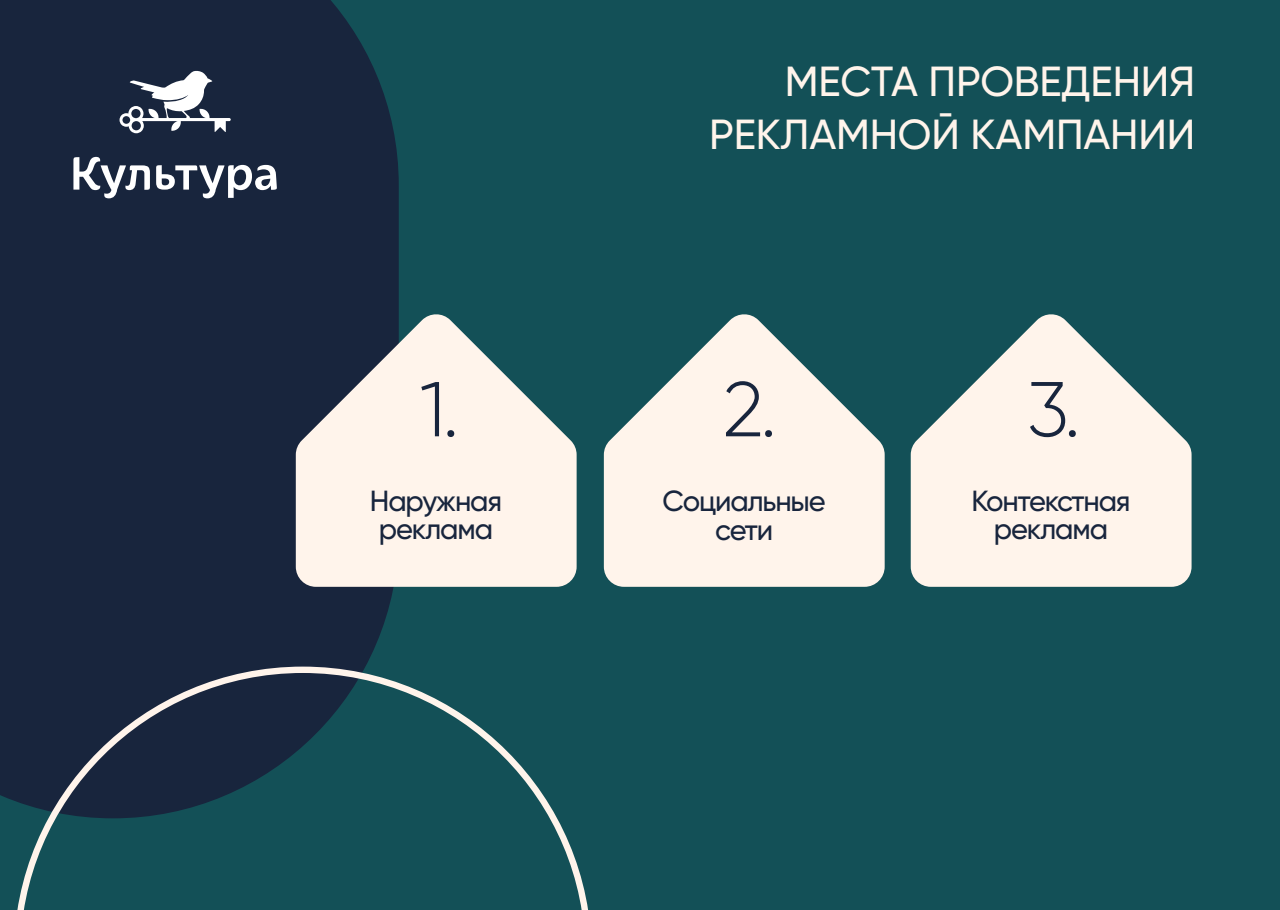
<style>
.page{position:relative;width:1280px;height:910px;background:#135057}
.page>*{position:absolute;margin:0;border:0;box-sizing:border-box;transform-origin:0 0}
.t1{font:300 77.55px "Gilroy";color:#18253d}
.t2{font:500 42px/52.9px "Gilroy";letter-spacing:-.005em;color:#fff4eb;text-align:right}
.t3{font:500 29.1px/28.5px "Gilroy";letter-spacing:-.04em;color:#18253d;text-align:center}
</style>
<div class="page">
<div style="left:0;top:0;width:399px;height:801px;background:#18253d"></div>
<svg style="left:14px;top:667px;width:574px;height:243px"></svg>
<svg style="left:120px;top:70px;width:111px;height:63px"></svg>
<svg style="left:73px;top:157px;width:77px;height:41px"></svg>
<svg style="left:156px;top:165px;width:121px;height:33px"></svg>
<svg style="left:296px;top:312px;width:281px;height:275px;fill:#fff4eb"></svg>
<svg style="left:604px;top:314px;width:281px;height:273px;fill:#fff4eb"></svg>
<svg style="left:911px;top:314px;width:280px;height:273px;fill:#fff4eb"></svg>
<h2 class="t2" style="left:709px;top:58px;width:488px">МЕСТА ПРОВЕДЕНИЯ<br>РЕКЛАМНОЙ КАМПАНИИ</h2>
<h1 class="t1" style="left:420px;top:376px;width:41px">1.</h1>
<h1 class="t1" style="left:723px;top:376px;width:56px">2.</h1>
<h1 class="t1" style="left:1027px;top:376px;width:55px">3.</h1>
<p class="t3" style="left:370px;top:489px;width:134px">Наружная реклама</p>
<p class="t3" style="left:662px;top:489px;width:165px">Социальные сети</p>
<p class="t3" style="left:971px;top:489px;width:161px">Контекстная реклама</p>
</div>
